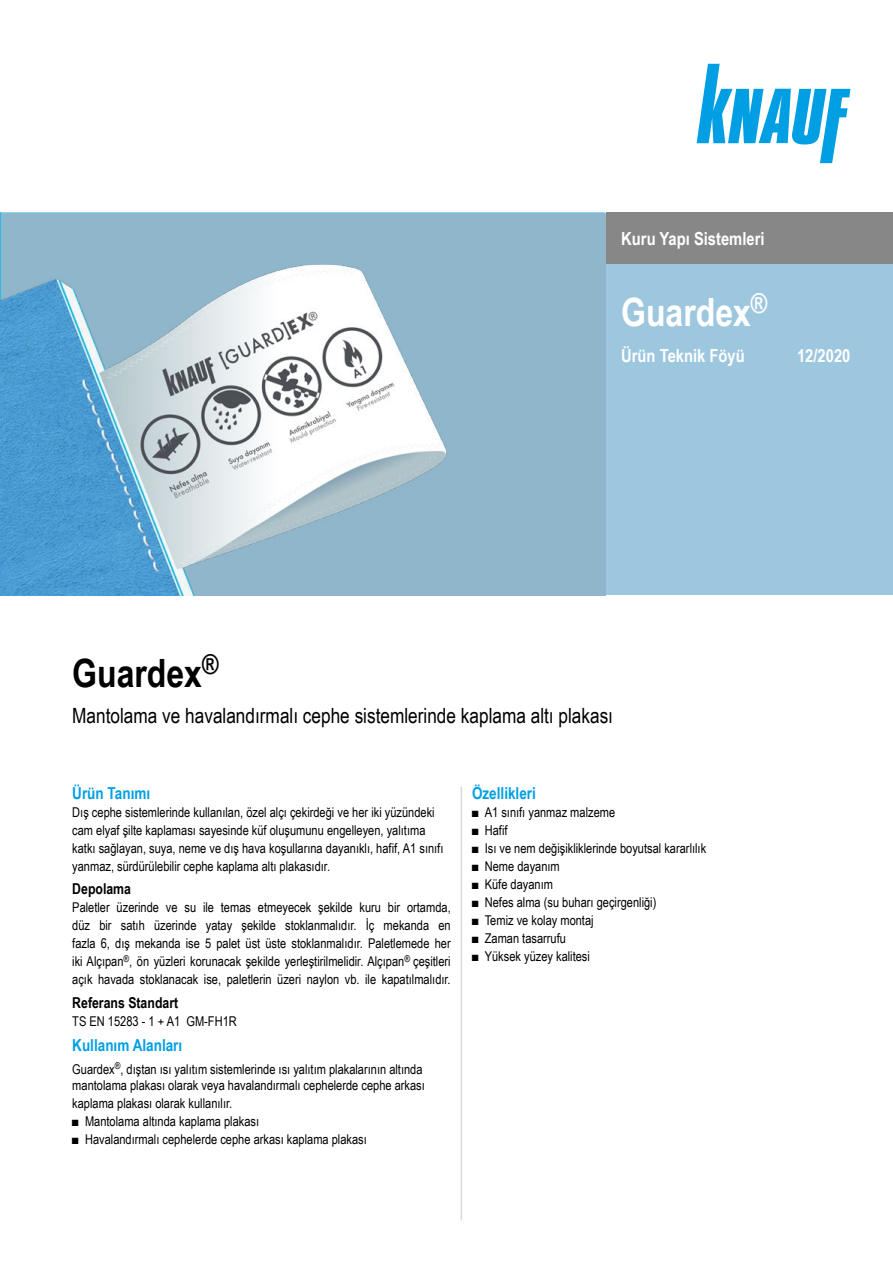
<style>
.page{position:relative;width:893px;height:1263px;background:#fff}
.page>*{position:absolute;margin:0;border:0;box-sizing:border-box;transform-origin:0 0}
.t1{font:700 39px "Arial Narrow";color:#000}
.t2{font:700 39px "Arial Narrow";color:#fff}
.t3{font:21px "Arial Narrow";color:#000}
.t4{font:700 18px "Arial Narrow";color:#fff}
.t5{font:700 16.5px "Arial Narrow";color:#009fe3}
.t6{font:700 15px "Arial Narrow";color:#000}
.t7{font:13.5px/18px "Arial Narrow";color:#000}
</style>
<div class="page">
<div style="left:606px;top:213px;width:287px;height:382px;background:#9dc7de"></div>
<div style="left:606px;top:213px;width:287px;height:51px;background:#878787"></div>
<svg style="left:697px;top:64px;width:153px;height:99px"></svg>
<div style="left:0;top:213px;width:606px;height:382px;background:#90b6cb"></div>
<img style="left:0;top:213px;width:447px;height:382px">
<hr style="left:461px;top:787px;width:1px;height:433px;background:#dadada">
<h3 class="t4" style="left:621px;top:225px;width:145px">Kuru Yapı Sistemleri</h3>
<h1 class="t2" style="left:621px;top:282px;width:148px">Guardex<sup>®</sup></h1>
<h3 class="t4" style="left:621px;top:342px;width:125px">Ürün Teknik Föyü</h3>
<h3 class="t4" style="left:797px;top:342px;width:55px">12/2020</h3>
<h1 class="t1" style="left:72px;top:644px;width:148px">Guardex<sup>®</sup></h1>
<h2 class="t3" style="left:72px;top:700px;width:542px">Mantolama ve havalandırmalı cephe sistemlerinde kaplama altı plakası</h2>
<p class="t5" style="left:72px;top:780px;width:79px">Ürün Tanımı</p>
<p class="t7" style="left:72px;top:802px;width:373px">Dış cephe sistemlerinde kullanılan, özel alçı çekirdeği ve her iki yüzündeki cam elyaf şilte kaplaması sayesinde küf oluşumunu engelleyen, yalıtıma katkı sağlayan, suya, neme ve dış hava koşullarına dayanıklı, hafif, A1 sınıfı yanmaz, sürdürülebilir cephe kaplama altı plakasıdır.</p>
<p class="t6" style="left:72px;top:877px;width:60px">Depolama</p>
<p class="t7" style="left:72px;top:898px;width:380px;text-align:justify">Paletler üzerinde ve su ile temas etmeyecek şekilde kuru bir ortamda, düz bir satıh üzerinde yatay şekilde stoklanmalıdır. İç mekanda en fazla 6, dış mekanda ise 5 palet üst üste stoklanmalıdır. Paletlemede her iki Alçıpan<sup>®</sup>, ön yüzleri korunacak şekilde yerleştirilmelidir. Alçıpan<sup>®</sup> çeşitleri açık havada stoklanacak ise, paletlerin üzeri naylon vb. ile kapatılmalıdır.</p>
<p class="t6" style="left:72px;top:991px;width:107px">Referans Standart</p>
<p class="t7" style="left:72px;top:1011px;width:166px">TS EN 15283 - 1 + A1 GM-FH1R</p>
<p class="t5" style="left:72px;top:1033px;width:112px">Kullanım Alanları</p>
<p class="t7" style="left:72px;top:1060px;width:354px;line-height:16.2px">Guardex<sup>®</sup>, dıştan ısı yalıtım sistemlerinde ısı yalıtım plakalarının altında mantolama plakası olarak veya havalandırmalı cephelerde cephe arkası</p>
<p class="t7" style="left:72px;top:1093px;width:162px">kaplama plakası olarak kullanılır.</p>
<p class="t7" style="left:72px;top:1111px;width:188px">■ Mantolama altında kaplama plakası</p>
<p class="t7" style="left:72px;top:1129px;width:296px">■ Havalandırmalı cephelerde cephe arkası kaplama plakası</p>
<p class="t5" style="left:472px;top:780px;width:65px">Özellikleri</p>
<p class="t7" style="left:472px;top:802px;width:145px">■ A1 sınıfı yanmaz malzeme</p>
<p class="t7" style="left:472px;top:820px;width:37px">■ Hafif</p>
<p class="t7" style="left:472px;top:838px;width:236px">■ Isı ve nem değişikliklerinde boyutsal kararlılık</p>
<p class="t7" style="left:472px;top:856px;width:89px">■ Neme dayanım</p>
<p class="t7" style="left:472px;top:874px;width:83px">■ Küfe dayanım</p>
<p class="t7" style="left:472px;top:892px;width:186px">■ Nefes alma (su buharı geçirgenliği)</p>
<p class="t7" style="left:472px;top:910px;width:123px">■ Temiz ve kolay montaj</p>
<p class="t7" style="left:472px;top:928px;width:95px">■ Zaman tasarrufu</p>
<p class="t7" style="left:472px;top:946px;width:119px">■ Yüksek yüzey kalitesi</p>
</div>
